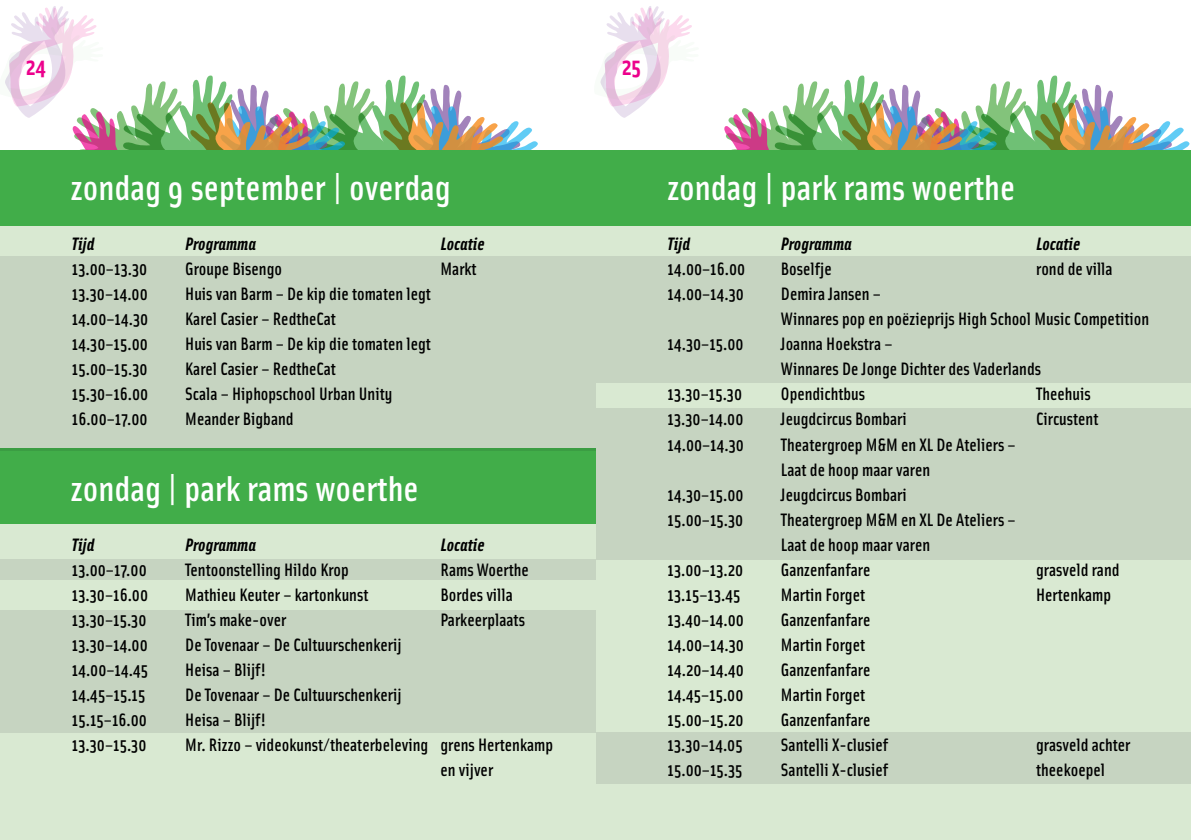
<style>
.page{position:relative;width:1191px;height:840px;background:#fff}
.page>*{position:absolute;margin:0;border:0;box-sizing:border-box;transform-origin:0 0}
.t1{font:500 36px "Solex";color:#fff}
.t2{font:700 24px "Solex";color:#ec008c}
.t3{font:500 18px/25px "Solex";color:#000}
.t4{font:italic 700 18px "Solex";color:#000}
</style>
<div class="page">
<svg style="left:600px;top:6px;width:590px;height:144px"></svg>
<div style="left:595px;top:155px;width:596px;height:684px;background:#d9e9d2"></div>
<div style="left:595px;top:150px;width:596px;height:75px;background:#41ad49"></div>
<div style="left:595px;top:256px;width:596px;height:126px;background:#c6d4c1"></div>
<div style="left:595px;top:408px;width:596px;height:151px;background:#c6d4c1"></div>
<div style="left:595px;top:731px;width:596px;height:51px;background:#c6d4c1"></div>
<svg style="left:5px;top:6px;width:533px;height:144px"></svg>
<div style="left:0;top:155px;width:595px;height:684px;background:#d9e9d2"></div>
<div style="left:0;top:150px;width:595px;height:75px;background:#41ad49"></div>
<div style="left:0;top:448px;width:595px;height:75px;background:#41ad49"></div>
<div style="left:0;top:256px;width:595px;height:194px;background:#c6d4c1"></div>
<div style="left:0;top:559px;width:595px;height:20px;background:#c6d4c1"></div>
<div style="left:0;top:609px;width:595px;height:122px;background:#c6d4c1"></div>
<h2 class="t2" style="left:26px;top:56px;width:22px">24</h2>
<h2 class="t2" style="left:622px;top:56px;width:21px">25</h2>
<h1 class="t1" style="left:71px;top:172px;width:381px">zondag 9 september | overdag</h1>
<p class="t4" style="left:72px;top:237px;width:24px">Tijd</p>
<p class="t4" style="left:185px;top:237px;width:72px">Programma</p>
<p class="t4" style="left:440px;top:237px;width:46px">Locatie</p>
<p class="t3" style="left:72px;top:257px;width:77px">13.00–13.30</p>
<p class="t3" style="left:185px;top:257px;width:98px">Groupe Bisengo</p>
<p class="t3" style="left:440px;top:257px;width:38px">Markt</p>
<p class="t3" style="left:72px;top:282px;width:77px">13.30–14.00</p>
<p class="t3" style="left:185px;top:282px;width:247px">Huis van Barm – De kip die tomaten legt</p>
<p class="t3" style="left:72px;top:307px;width:78px">14.00–14.30</p>
<p class="t3" style="left:185px;top:307px;width:152px">Karel Casier – RedtheCat</p>
<p class="t3" style="left:72px;top:332px;width:78px">14.30–15.00</p>
<p class="t3" style="left:185px;top:332px;width:247px">Huis van Barm – De kip die tomaten legt</p>
<p class="t3" style="left:72px;top:357px;width:77px">15.00–15.30</p>
<p class="t3" style="left:185px;top:357px;width:152px">Karel Casier – RedtheCat</p>
<p class="t3" style="left:72px;top:382px;width:78px">15.30–16.00</p>
<p class="t3" style="left:185px;top:382px;width:209px">Scala – Hiphopschool Urban Unity</p>
<p class="t3" style="left:72px;top:407px;width:77px">16.00–17.00</p>
<p class="t3" style="left:185px;top:407px;width:110px">Meander Bigband</p>
<h1 class="t1" style="left:71px;top:472px;width:349px">zondag | park rams woerthe</h1>
<p class="t4" style="left:72px;top:537px;width:24px">Tijd</p>
<p class="t4" style="left:185px;top:537px;width:72px">Programma</p>
<p class="t4" style="left:440px;top:537px;width:46px">Locatie</p>
<p class="t3" style="left:72px;top:557px;width:76px">13.00–17.00</p>
<p class="t3" style="left:185px;top:557px;width:165px">Tentoonstelling Hildo Krop</p>
<p class="t3" style="left:440px;top:557px;width:90px">Rams Woerthe</p>
<p class="t3" style="left:72px;top:582px;width:78px">13.30–16.00</p>
<p class="t3" style="left:185px;top:582px;width:185px">Mathieu Keuter – kartonkunst</p>
<p class="t3" style="left:440px;top:582px;width:74px">Bordes villa</p>
<p class="t3" style="left:72px;top:607px;width:76px">13.30–15.30</p>
<p class="t3" style="left:185px;top:607px;width:102px">Tim’s make-over</p>
<p class="t3" style="left:440px;top:607px;width:86px">Parkeerplaats</p>
<p class="t3" style="left:72px;top:632px;width:77px">13.30–14.00</p>
<p class="t3" style="left:185px;top:632px;width:218px">De Tovenaar – De Cultuurschenkerij</p>
<p class="t3" style="left:72px;top:657px;width:78px">14.00–14.45</p>
<p class="t3" style="left:185px;top:657px;width:82px">Heisa – Blijf!</p>
<p class="t3" style="left:72px;top:682px;width:75px">14.45–15.15</p>
<p class="t3" style="left:185px;top:682px;width:218px">De Tovenaar – De Cultuurschenkerij</p>
<p class="t3" style="left:72px;top:707px;width:77px">15.15–16.00</p>
<p class="t3" style="left:185px;top:707px;width:82px">Heisa – Blijf!</p>
<p class="t3" style="left:72px;top:732px;width:76px">13.30–15.30</p>
<p class="t3" style="left:440px;top:732px;width:114px;text-indent:-255px">Mr. Rizzo – videokunst/theaterbeleving grens Hertenkamp en vijver</p>
<h1 class="t1" style="left:667px;top:172px;width:349px">zondag | park rams woerthe</h1>
<p class="t4" style="left:667px;top:237px;width:24px">Tijd</p>
<p class="t4" style="left:781px;top:237px;width:72px">Programma</p>
<p class="t4" style="left:1036px;top:237px;width:46px">Locatie</p>
<p class="t3" style="left:667px;top:257px;width:79px">14.00–16.00</p>
<p class="t3" style="left:781px;top:257px;width:52px">Boselfje</p>
<p class="t3" style="left:1036px;top:257px;width:78px">rond de villa</p>
<p class="t3" style="left:667px;top:282px;width:78px">14.00–14.30</p>
<p class="t3" style="left:781px;top:282px;width:370px">Demira Jansen –<br>Winnares pop en poëzieprijs High School Music Competition</p>
<p class="t3" style="left:667px;top:332px;width:78px">14.30–15.00</p>
<p class="t3" style="left:781px;top:332px;width:262px">Joanna Hoekstra –<br>Winnares De Jonge Dichter des Vaderlands</p>
<p class="t3" style="left:667px;top:382px;width:76px">13.30–15.30</p>
<p class="t3" style="left:781px;top:382px;width:86px">Opendichtbus</p>
<p class="t3" style="left:1036px;top:382px;width:56px">Theehuis</p>
<p class="t3" style="left:667px;top:407px;width:77px">13.30–14.00</p>
<p class="t3" style="left:781px;top:407px;width:127px">Jeugdcircus Bombari</p>
<p class="t3" style="left:1036px;top:407px;width:64px">Circustent</p>
<p class="t3" style="left:667px;top:432px;width:78px">14.00–14.30</p>
<p class="t3" style="left:781px;top:432px;width:236px">Theatergroep M&amp;M en XL De Ateliers –<br>Laat de hoop maar varen</p>
<p class="t3" style="left:667px;top:482px;width:78px">14.30–15.00</p>
<p class="t3" style="left:781px;top:482px;width:127px">Jeugdcircus Bombari</p>
<p class="t3" style="left:667px;top:507px;width:77px">15.00–15.30</p>
<p class="t3" style="left:781px;top:507px;width:236px">Theatergroep M&amp;M en XL De Ateliers –<br>Laat de hoop maar varen</p>
<p class="t3" style="left:667px;top:557px;width:77px">13.00–13.20</p>
<p class="t3" style="left:781px;top:557px;width:91px">Ganzenfanfare</p>
<p class="t3" style="left:1036px;top:557px;width:85px">grasveld rand</p>
<p class="t3" style="left:667px;top:582px;width:74px">13.15–13.45</p>
<p class="t3" style="left:781px;top:582px;width:86px">Martin Forget</p>
<p class="t3" style="left:1036px;top:582px;width:77px">Hertenkamp</p>
<p class="t3" style="left:667px;top:607px;width:78px">13.40–14.00</p>
<p class="t3" style="left:781px;top:607px;width:91px">Ganzenfanfare</p>
<p class="t3" style="left:667px;top:632px;width:78px">14.00–14.30</p>
<p class="t3" style="left:781px;top:632px;width:86px">Martin Forget</p>
<p class="t3" style="left:667px;top:657px;width:78px">14.20–14.40</p>
<p class="t3" style="left:781px;top:657px;width:91px">Ganzenfanfare</p>
<p class="t3" style="left:667px;top:682px;width:77px">14.45–15.00</p>
<p class="t3" style="left:781px;top:682px;width:86px">Martin Forget</p>
<p class="t3" style="left:667px;top:707px;width:78px">15.00–15.20</p>
<p class="t3" style="left:781px;top:707px;width:91px">Ganzenfanfare</p>
<p class="t3" style="left:667px;top:732px;width:77px">13.30–14.05</p>
<p class="t3" style="left:781px;top:732px;width:109px">Santelli X-clusief</p>
<p class="t3" style="left:1036px;top:732px;width:96px">grasveld achter</p>
<p class="t3" style="left:667px;top:757px;width:77px">15.00–15.35</p>
<p class="t3" style="left:781px;top:757px;width:109px">Santelli X-clusief</p>
<p class="t3" style="left:1036px;top:757px;width:70px">theekoepel</p>
</div>
